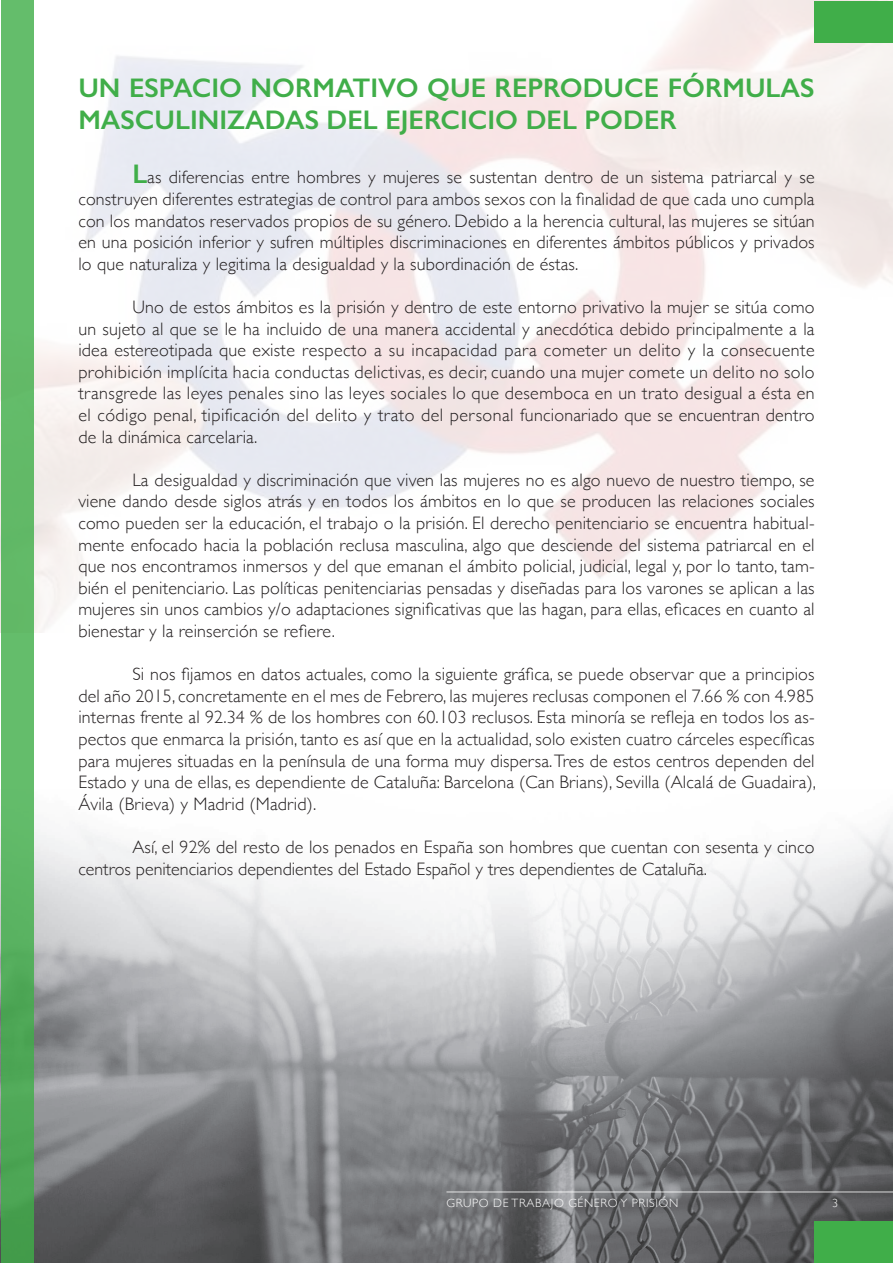
<style>
.page{position:relative;width:893px;height:1263px;background:#fff}
.page>*{position:absolute;margin:0;border:0;box-sizing:border-box;transform-origin:0 0}
.t1{font:600 27px/32.4px "Gill Sans";color:#40ae49}
.t2{font:300 18px/21.6px "Gill Sans";letter-spacing:.01em;color:#231f20;text-align:justify}
.t3{font:300 12px "Gill Sans";letter-spacing:.05em;color:#fff}
.s1{font-weight:600;font-size:27px;color:#40ae49}
</style>
<div class="page">
<img style="left:33px;top:0;width:860px;height:632px">
<img style="left:0;top:789px;width:893px;height:474px">
<hr style="left:446px;top:1191px;width:447px;height:1px;background:#fff">
<div style="left:1px;top:0;width:32px;height:1262px;background:linear-gradient(to bottom,#6bc471,#4ea856)"></div>
<div style="left:815px;top:1222px;width:78px;height:41px;background:#40ae49"></div>
<div style="left:815px;top:1px;width:78px;height:41px;background:#40ae49"></div>
<h1 class="t1" style="left:78px;top:71px;width:738px">UN ESPACIO NORMATIVO QUE REPRODUCE FÓRMULAS<br>MASCULINIZADAS DEL EJERCICIO DEL PODER</h1>
<p class="t2" style="left:78px;top:166px;width:738px;text-indent:54px"><span class="s1">L</span>as diferencias entre hombres y mujeres se sustentan dentro de un sistema patriarcal y se construyen diferentes estrategias de control para ambos sexos con la finalidad de que cada uno cumpla con los mandatos reservados propios de su género. Debido a la herencia cultural, las mujeres se sitúan en una posición inferior y sufren múltiples discriminaciones en diferentes ámbitos públicos y privados lo que naturaliza y legitima la desigualdad y la subordinación de éstas.</p>
<p class="t2" style="left:78px;top:295px;width:738px;text-indent:54px">Uno de estos ámbitos es la prisión y dentro de este entorno privativo la mujer se sitúa como un sujeto al que se le ha incluido de una manera accidental y anecdótica debido principalmente a la idea estereotipada que existe respecto a su incapacidad para cometer un delito y la consecuente prohibición implícita hacia conductas delictivas, es decir, cuando una mujer comete un delito no solo transgrede las leyes penales sino las leyes sociales lo que desemboca en un trato desigual a ésta en el código penal, tipificación del delito y trato del personal funcionariado que se encuentran dentro de la dinámica carcelaria.</p>
<p class="t2" style="left:78px;top:468px;width:738px;text-indent:54px">La desigualdad y discriminación que viven las mujeres no es algo nuevo de nuestro tiempo, se viene dando desde siglos atrás y en todos los ámbitos en lo que se producen las relaciones sociales como pueden ser la educación, el trabajo o la prisión. El derecho penitenciario se encuentra habitual&shy;mente enfocado hacia la población reclusa masculina, algo que desciende del sistema patriarcal en el que nos encontramos inmersos y del que emanan el ámbito policial, judicial, legal y, por lo tanto, tam&shy;bién el penitenciario. Las políticas penitenciarias pensadas y diseñadas para los varones se aplican a las mujeres sin unos cambios y/o adaptaciones significativas que las hagan, para ellas, eficaces en cuanto al bienestar y la reinserción se refiere.</p>
<p class="t2" style="left:78px;top:663px;width:739px;text-indent:54px">Si nos fijamos en datos actuales, como la siguiente gráfica, se puede observar que a principios del año 2015, concretamente en el mes de Febrero, las mujeres reclusas componen el 7.66 % con 4.985 internas frente al 92.34 % de los hombres con 60.103 reclusos. Esta minoría se refleja en todos los as&shy;pectos que enmarca la prisión, tanto es así que en la actualidad, solo existen cuatro cárceles específicas para mujeres situadas en la península de una forma muy dispersa.Tres de estos centros dependen del Estado y una de ellas, es dependiente de Cataluña: Barcelona (Can Brians), Sevilla (Alcalá de Guadaira), Ávila (Brieva) y Madrid (Madrid).</p>
<p class="t2" style="left:78px;top:835px;width:738px;text-indent:54px">Así, el 92% del resto de los penados en España son hombres que cuentan con sesenta y cinco centros penitenciarios dependientes del Estado Español y tres dependientes de Cataluña.</p>
<p class="t3" style="left:446px;top:1193px;width:233px">GRUPO DE TRABAJO GÉNERO Y PRISIÓN</p>
<p class="t3" style="left:832px;top:1193px;width:7px">3</p>
</div>
